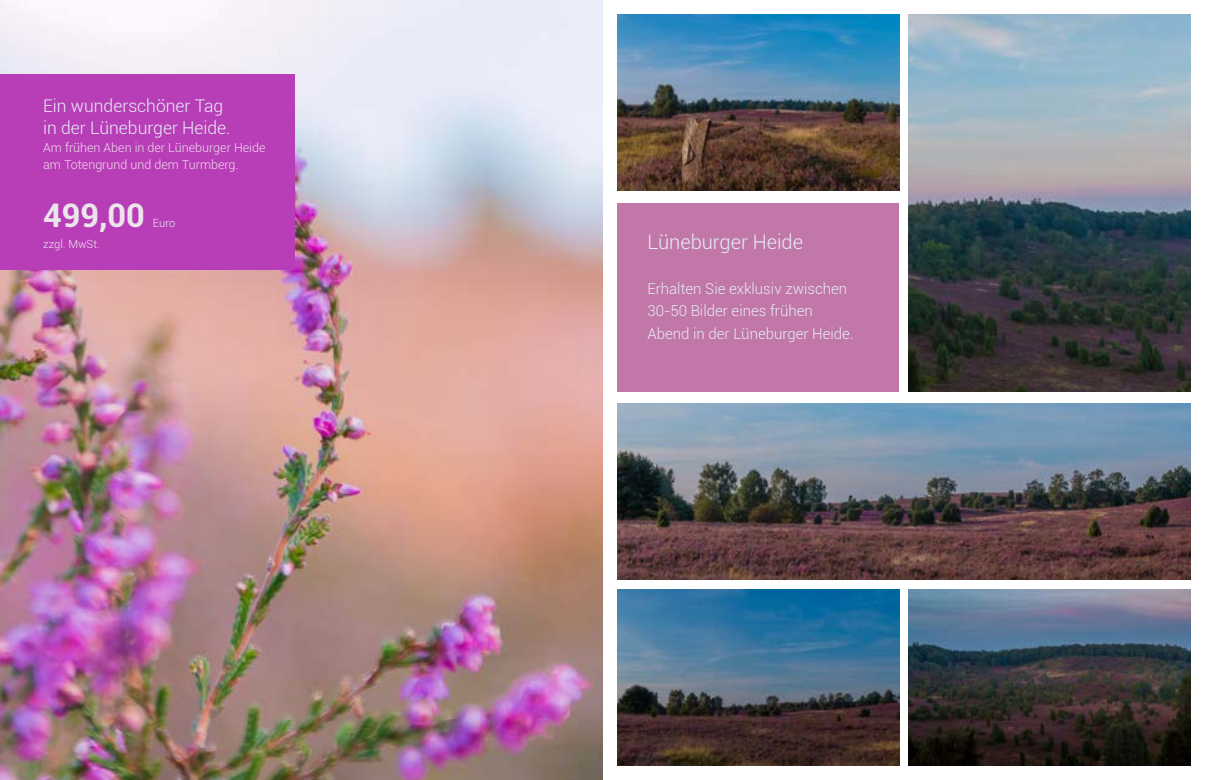
<style>
.page{position:relative;width:1205px;height:780px;background:#fff}
.page>*{position:absolute;margin:0;border:0;box-sizing:border-box;transform-origin:0 0}
.t1{font:700 32.5px "Roboto";color:#ede5ec}
.t2{font:300 20px "Roboto";color:#e7ecf6}
.t3{font:300 17.5px/22.5px "Roboto";color:#e7ecf6}
.t4{font:300 15px/22.5px "Roboto";color:#e7ecf6}
.t5{font:300 12.5px/17.5px "Roboto";color:#efdbea}
.t6{font:300 11.25px "Roboto";color:#ede5ec}
</style>
<div class="page">
<img style="left:0;top:0;width:602px;height:780px">
<div style="left:0;top:74px;width:294px;height:196px;background:#b83eb7"></div>
<img style="left:617px;top:589px;width:282px;height:176px">
<img style="left:908px;top:589px;width:282px;height:176px">
<img style="left:617px;top:403px;width:573px;height:176px">
<img style="left:908px;top:14px;width:282px;height:378px">
<img style="left:617px;top:14px;width:282px;height:176px">
<div style="left:617px;top:203px;width:282px;height:189px;background:#c177a8"></div>
<p class="t3" style="left:43px;top:94px;width:189px">Ein wunderschöner Tag in der Lüneburger Heide.</p>
<p class="t5" style="left:43px;top:138px;width:224px">Am frühen Aben in der Lüneburger Heide am Totengrund und dem Turmberg.</p>
<h1 class="t1" style="left:43px;top:192px;width:103px">499,00</h1>
<p class="t6" style="left:153px;top:215px;width:24px">Euro</p>
<p class="t6" style="left:43px;top:236px;width:58px">zzgl. MwSt.</p>
<h2 class="t2" style="left:647px;top:228px;width:157px">Lüneburger Heide</h2>
<p class="t4" style="left:647px;top:277px;width:208px">Erhalten Sie exklusiv zwischen<br>30-50 Bilder eines frühen<br>Abend in der Lüneburger Heide.</p>
</div>
